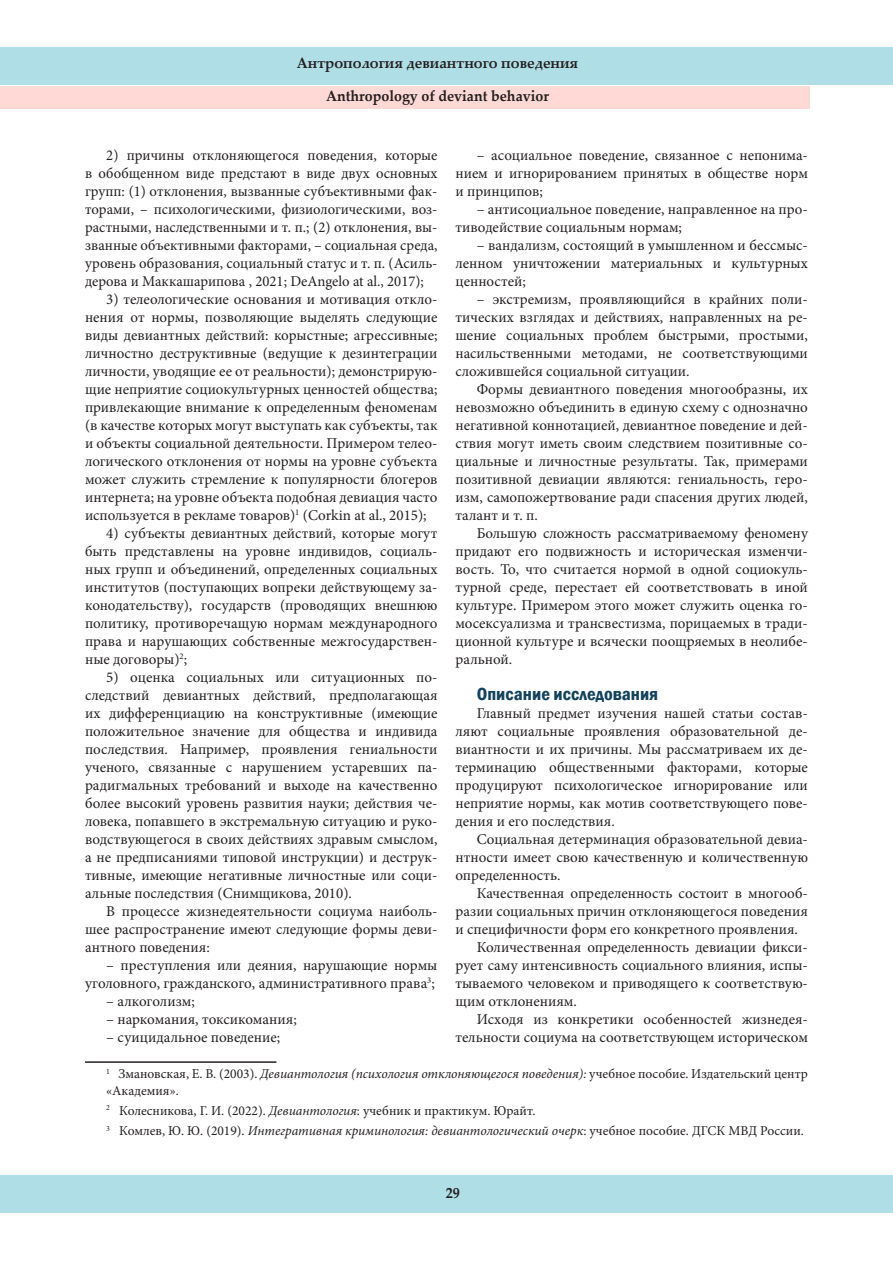
<style>
.page{position:relative;width:893px;height:1263px;background:#fff}
.page>*{position:absolute;margin:0;border:0;box-sizing:border-box;transform-origin:0 0}
.Текст_статьи{font:600 condensed 18px "Franklin Gothic";color:#14435d;scale:1.05 1}
.Текст_статьи-2{font:15px/18px "Minion Pro";color:#231f20;text-align:justify}
.t1{font:700 15px "Palatino Linotype";color:#231f20;scale:.95 1}
.текст_сноски{font:13.5px/16.2px "Minion Pro";color:#231f20}
.текст_сноски-2{font:italic 13.5px "Minion Pro";color:#231f20}
.s1{font-style:italic}
.s2{font-style:normal}
</style>
<div class="page">
<div style="left:0;top:48px;width:893px;height:37px;background:#afdee6"></div>
<div style="left:0;top:1175px;width:893px;height:38px;background:#afdee6"></div>
<div style="left:0;top:87px;width:810px;height:22px;background:#ffd9d5"></div>
<hr style="left:85px;top:1061px;width:191px;height:2px;background:#231f20">
<p class="t1" style="left:297px;top:53px;width:298px">Антропология девиантного поведения</p>
<p class="t1" style="left:326px;top:85px;width:236px">Anthropology of deviant behavior</p>
<p class="Текст_статьи-2" style="left:85px;top:146px;width:354px;text-indent:21px">2) причины отклоняющегося поведения, которые в обобщенном виде предстают в виде двух основных групп: (1) отклонения, вызванные субъективными фак&shy;торами, – психологическими, физиологическими, воз&shy;растными, наследственными и т. п.; (2) отклонения, вы&shy;званные объективными факторами, – социальная среда, уровень образования, социальный статус и т. п. (Асиль&shy;дерова и Маккашарипова , 2021; DeAngelo at al., 2017);</p>
<p class="Текст_статьи-2" style="left:85px;top:290px;width:354px;text-indent:21px">3) телеологические основания и мотивация откло&shy;нения от нормы, позволяющие выделять следующие виды девиантных действий: корыстные; агрессивные; личностно деструктивные (ведущие к дезинтеграции личности, уводящие ее от реальности); демонстрирую&shy;щие неприятие социокультурных ценностей общества; привлекающие внимание к определенным феноменам (в качестве которых могут выступать как субъекты, так и объекты социальной деятельности. Примером телео&shy;логического отклонения от нормы на уровне субъекта может служить стремление к популярности блогеров интернета; на уровне объекта подобная девиация часто используется в рекламе товаров)<sup>1</sup> (Corkin at al., 2015);</p>
<p class="Текст_статьи-2" style="left:85px;top:524px;width:354px;text-indent:21px">4) субъекты девиантных действий, которые могут быть представлены на уровне индивидов, социаль&shy;ных групп и объединений, определенных социальных институтов (поступающих вопреки действующему за&shy;конодательству), государств (проводящих внешнюю политику, противоречащую нормам международного права и нарушающих собственные межгосударствен&shy;ные договоры)<sup>2</sup>;</p>
<p class="Текст_статьи-2" style="left:85px;top:668px;width:354px;text-indent:21px">5) оценка социальных или ситуационных по&shy;следствий девиантных действий, предполагающая их дифференциацию на конструктивные (имеющие положительное значение для общества и индивида последствия. Например, проявления гениальности ученого, связанные с нарушением устаревших па&shy;радигмальных требований и выходе на качественно более высокий уровень развития науки; действия че&shy;ловека, попавшего в экстремальную ситуацию и руко&shy;водствующегося в своих действиях здравым смыслом, а не предписаниями типовой инструкции) и деструк&shy;тивные, имеющие негативные личностные или соци&shy;альные последствия (Снимщикова, 2010).</p>
<p class="Текст_статьи-2" style="left:85px;top:902px;width:354px;text-indent:21px">В процессе жизнедеятельности социума наиболь&shy;шее распространение имеют следующие формы деви&shy;антного поведения:</p>
<p class="Текст_статьи-2" style="left:85px;top:956px;width:354px;text-align:right">– преступления или деяния, нарушающие нормы уголовного, гражданского, административного права<sup>3</sup>;</p>
<p class="Текст_статьи-2" style="left:106px;top:992px;width:90px">– алкоголизм;</p>
<p class="Текст_статьи-2" style="left:106px;top:1010px;width:192px">– наркомания, токсикомания;</p>
<p class="Текст_статьи-2" style="left:106px;top:1028px;width:175px">– суицидальное поведение;</p>
<p class="текст_сноски" style="left:106px;top:1066px;width:703px"><sup>1</sup> Змановская, Е. В. (2003). <span class="s1">Девиантология (психология отклоняющегося поведения):</span> учебное пособие. Издательский центр «Академия».</p>
<p class="текст_сноски" style="left:106px;top:1102px;width:431px"><sup>2</sup> Колесникова, Г. И. (2022). <span class="s1">Девиантология</span>: учебник и практикум. Юрайт.</p>
<p class="текст_сноски-2" style="left:106px;top:1122px;width:699px"><sup>3</sup> <span class="s2">Комлев, Ю. Ю. (2019).</span> Интегративная криминология: девиантологический очерк<span class="s2">: учебное пособие. ДГСК МВД России.</span></p>
<p class="Текст_статьи-2" style="left:455px;top:146px;width:354px;text-indent:21px">– асоциальное поведение, связанное с непонима&shy;нием и игнорированием принятых в обществе норм и принципов;</p>
<p class="Текст_статьи-2" style="left:455px;top:200px;width:354px;text-indent:21px">– антисоциальное поведение, направленное на про&shy;тиводействие социальным нормам;</p>
<p class="Текст_статьи-2" style="left:455px;top:236px;width:354px;text-indent:21px">– вандализм, состоящий в умышленном и бессмыс&shy;ленном уничтожении материальных и культурных ценностей;</p>
<p class="Текст_статьи-2" style="left:455px;top:290px;width:354px;text-indent:21px">– экстремизм, проявляющийся в крайних поли&shy;тических взглядах и действиях, направленных на ре&shy;шение социальных проблем быстрыми, простыми, насильственными методами, не соответствующими сложившейся социальной ситуации.</p>
<p class="Текст_статьи-2" style="left:455px;top:380px;width:354px;text-indent:21px">Формы девиантного поведения многообразны, их невозможно объединить в единую схему с однозначно негативной коннотацией, девиантное поведение и дей&shy;ствия могут иметь своим следствием позитивные со&shy;циальные и личностные результаты. Так, примерами позитивной девиации являются: гениальность, геро&shy;изм, самопожертвование ради спасения других людей, талант и т. п.</p>
<p class="Текст_статьи-2" style="left:455px;top:524px;width:354px;text-indent:21px">Большую сложность рассматриваемому феномену придают его подвижность и историческая изменчи&shy;вость. То, что считается нормой в одной социокуль&shy;турной среде, перестает ей соответствовать в иной культуре. Примером этого может служить оценка го&shy;мосексуализма и трансвестизма, порицаемых в тради&shy;ционной культуре и всячески поощряемых в неолибе&shy;ральной.</p>
<p class="Текст_статьи" style="left:477px;top:682px;width:174px">Описание исследования</p>
<p class="Текст_статьи-2" style="left:455px;top:704px;width:354px;text-indent:21px">Главный предмет изучения нашей статьи состав&shy;ляют социальные проявления образовательной де&shy;виантности и их причины. Мы рассматриваем их де&shy;терминацию общественными факторами, которые продуцируют психологическое игнорирование или неприятие нормы, как мотив соответствующего пове&shy;дения и его последствия.</p>
<p class="Текст_статьи-2" style="left:455px;top:830px;width:354px;text-indent:21px">Социальная детерминация образовательной девиа&shy;нтности имеет свою качественную и количественную определенность.</p>
<p class="Текст_статьи-2" style="left:455px;top:884px;width:354px;text-indent:21px">Качественная определенность состоит в многооб&shy;разии социальных причин отклоняющегося поведения и специфичности форм его конкретного проявления.</p>
<p class="Текст_статьи-2" style="left:455px;top:938px;width:354px;text-indent:21px">Количественная определенность девиации фикси&shy;рует саму интенсивность социального влияния, испы&shy;тываемого человеком и приводящего к соответствую&shy;щим отклонениям.</p>
<p class="Текст_статьи-2" style="left:455px;top:1010px;width:354px;text-align:right">Исходя из конкретики особенностей жизнедея&shy;тельности социума на соответствующем историческом</p>
<p class="t1" style="left:446px;top:1182px;width:16px">29</p>
</div>
